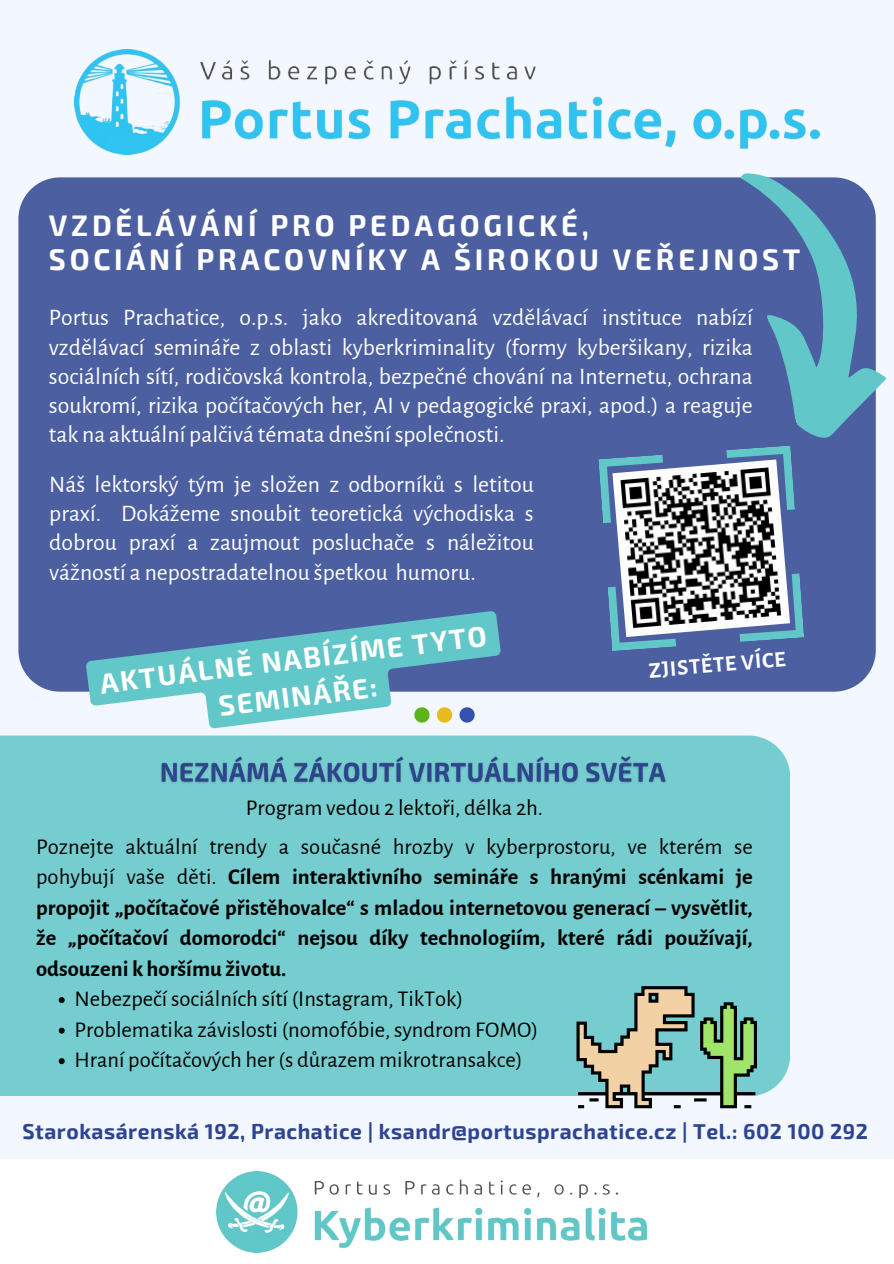
<style>
.page{position:relative;width:894px;height:1264px;background:#fff}
.page>*{position:absolute;margin:0;border:0;box-sizing:border-box;transform-origin:0 0}
.t1{font:700 29.1px/33.8px "Exo 2";letter-spacing:.13em;color:#fff}
.t2{font:700 27.9px/37.2px "Exo 2";color:#fff;text-align:center}
.t3{font:23.7px/29.2px "Alegreya Sans";color:#fff;text-align:justify}
.t4{font:700 22.5px/30.5px "Alegreya Sans";color:#000;text-align:justify}
.t5{font:22.5px "Alegreya Sans";color:#000}
.t6{font:700 22.35px "Alegreya Sans";color:#fff}
.t7{font:700 21px "Exo 2";letter-spacing:.025em;color:#2e4491}
.s1{font-weight:400}
</style>
<div class="page">
<div style="left:0;top:0;width:893px;height:1263px;background:#f3f7ff"></div>
<div style="left:18px;top:177px;width:857px;height:514px;background:#4c5fa1"></div>
<div style="left:0;top:1159px;width:893px;height:104px;background:#fff"></div>
<svg style="left:727px;top:173px;width:160px;height:272px;fill:#4c5fa1"></svg>
<svg style="left:598px;top:454px;width:68px;height:69px"></svg>
<svg style="left:726px;top:445px;width:68px;height:69px"></svg>
<svg style="left:735px;top:573px;width:69px;height:69px"></svg>
<svg style="left:607px;top:582px;width:69px;height:69px"></svg>
<img style="left:217px;top:1171px;width:429px;height:81px">
<img style="left:612px;top:459px;width:177px;height:178px">
<div style="left:0;top:735px;width:789px;height:361px;background:#75cdcf"></div>
<svg style="left:85px;top:610px;width:420px;height:133px;fill:#62c7c8"></svg>
<img style="left:74px;top:49px;width:745px;height:106px">
<img style="left:401px;top:684px;width:85px;height:61px">
<svg style="left:59px;top:997px;width:6px;height:6px"></svg>
<svg style="left:59px;top:1027px;width:6px;height:6px"></svg>
<svg style="left:59px;top:1058px;width:6px;height:6px"></svg>
<img style="left:157px;top:752px;width:512px;height:35px">
<svg style="left:576px;top:986px;width:180px;height:122px"></svg>
<h3 class="t1" style="left:49px;top:207px;width:752px">VZDĚLÁVÁNÍ PRO PEDAGOGICKÉ,<br>SOCIÁNÍ PRACOVNÍKY A ŠIROKOU VEŘEJNOST</h3>
<p class="t3" style="left:49px;top:303px;width:705px">Portus Prachatice, o.p.s. jako akreditovaná vzdělávací instituce nabízí vzdělávací semináře z oblasti kyberkriminality (formy kyberšikany, rizika sociálních sítí, rodičovská kontrola, bezpečné chování na Internetu, ochrana soukromí, rizika počítačových her, AI v pedagogické praxi, apod.) a reaguje tak na aktuální palčivá témata dnešní společnosti.</p>
<p class="t3" style="left:49px;top:470px;width:486px">Náš lektorský tým je složen z odborníků s letitou praxí. Dokážeme snoubit teoretická východiska s dobrou praxí a zaujmout posluchače s náležitou vážností a nepostradatelnou špetkou humoru.</p>
<h3 class="t2" style="left:98px;top:663px;width:390px;rotate:-7deg">AKTUÁLNĚ NABÍZÍME TYTO<br>SEMINÁŘE:</h3>
<h1 class="t6" style="left:648px;top:659px;width:139px;rotate:-5deg">ZJISTĚTE VÍCE</h1>
<p class="t5" style="left:246px;top:797px;width:299px">Program vedou 2 lektoři, délka 2h.</p>
<p class="t4" style="left:36px;top:831px;width:718px"><span class="s1">Poznejte aktuální trendy a současné hrozby v kyberprostoru, ve kterém se pohybují vaše děti.</span> Cílem interaktivního semináře s hranými scénkami je propojit „počítačové přistěhovalce“ s mladou internetovou generací – vysvětlit, že „počítačoví domorodci“ nejsou díky technologiím, které rádi používají, odsouzeni k horšímu životu.</p>
<p class="t5" style="left:74px;top:988px;width:390px">Nebezpečí sociálních sítí (Instagram, TikTok)</p>
<p class="t5" style="left:74px;top:1018px;width:465px">Problematika závislosti (nomofóbie, syndrom FOMO)</p>
<p class="t5" style="left:74px;top:1049px;width:449px">Hraní počítačových her (s důrazem mikrotransakce)</p>
<p class="t7" style="left:22px;top:1117px;width:846px">Starokasárenská 192, Prachatice | ksandr@portusprachatice.cz | Tel.: 602 100 292</p>
</div>
